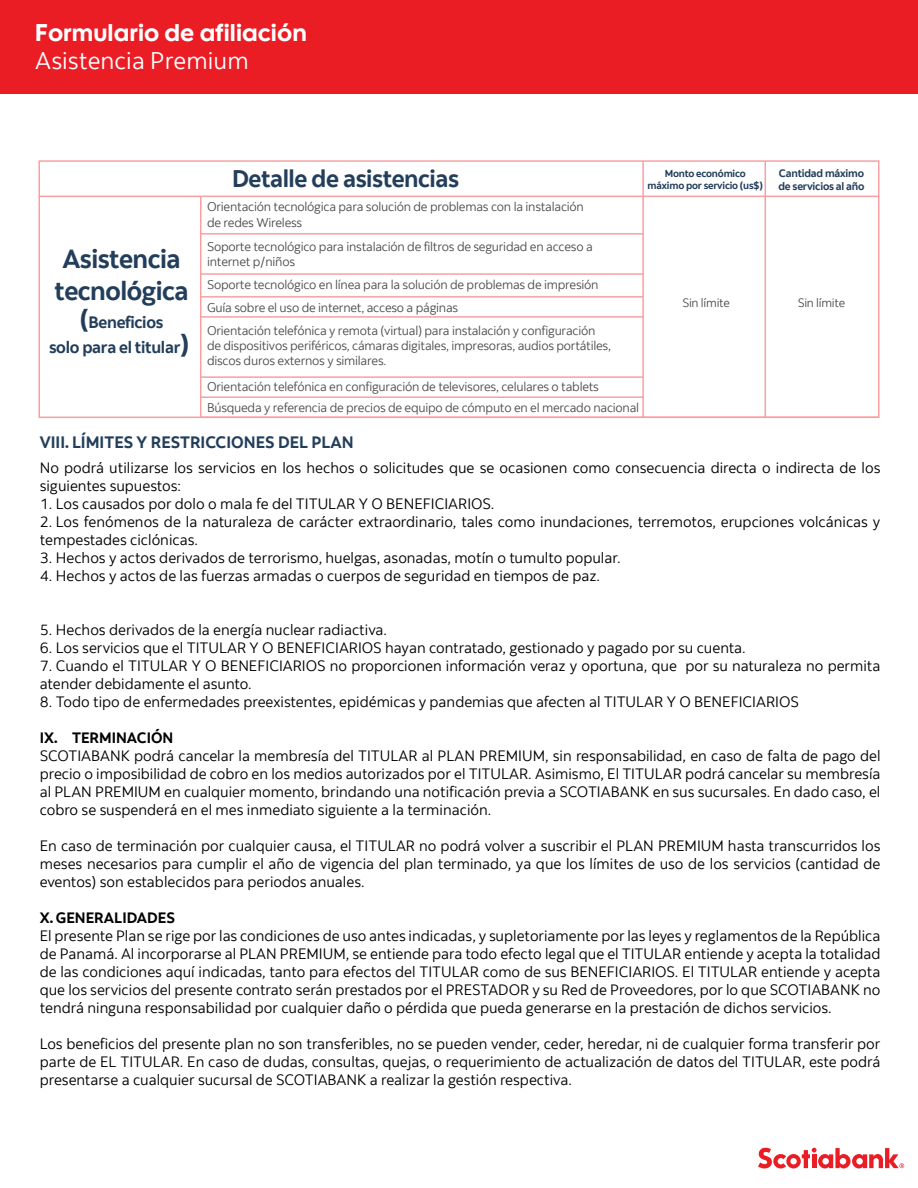
<style>
.page{position:relative;width:918px;height:1188px;background:#fff}
.page>*{position:absolute;margin:0;border:0;box-sizing:border-box;transform-origin:0 0}
.t1{font:700 26.1px/31.3px "Scotia";letter-spacing:-.02em;color:#233e5b;text-align:center}
.t2{font:24.15px "Scotia Headline";color:#fff}
.t3{font:24.15px "Scotia";letter-spacing:.005em;color:#fff}
.t4{font:700 24px "Scotia";letter-spacing:-.02em;color:#233e5b}
.t5{font:700 16.5px/25.3px "Scotia";letter-spacing:-.005em;color:#233e5b;text-align:center}
.t6{font:15px/18px "Scotia";color:#000;text-align:justify}
.t7{font:700 15px "Scotia";color:#000}
.t8{font:12.6px/15.1px "Scotia";letter-spacing:-.02em;color:#4d4e4e}
.t9{font:12.15px "Scotia";letter-spacing:-.02em;color:#4d4e4e}
.t10{font:700 10.8px "Scotia";letter-spacing:-.02em;color:#233e5b}
.t11{font:700 10.05px/12.1px "Scotia";letter-spacing:-.02em;color:#233e5b;text-align:center}
.s1{font-size:26.1px}
</style>
<div class="page">
<svg style="left:758px;top:1148px;width:146px;height:20px"></svg>
<div style="left:0;top:0;width:918px;height:93px;background:#ea1d25"></div>
<div style="left:39px;top:160px;width:840px;height:258px;border:2px solid #f7a0a3"></div>
<hr style="left:39px;top:196px;width:840px;height:1px;background:#f7a0a3">
<hr style="left:200px;top:196px;width:1px;height:221px;background:#f7a0a3">
<hr style="left:201px;top:233px;width:442px;height:2px;background:#f7a0a3">
<hr style="left:200px;top:273px;width:443px;height:2px;background:#f7a0a3">
<hr style="left:201px;top:296px;width:442px;height:2px;background:#f7a0a3">
<hr style="left:201px;top:316px;width:442px;height:2px;background:#f7a0a3">
<hr style="left:201px;top:376px;width:442px;height:2px;background:#f7a0a3">
<hr style="left:201px;top:396px;width:442px;height:2px;background:#f7a0a3">
<hr style="left:201px;top:417px;width:678px;height:1px;background:#f7a0a3">
<hr style="left:642px;top:161px;width:2px;height:256px;background:#f7a0a3">
<hr style="left:765px;top:161px;width:1px;height:256px;background:#f7a0a3">
<h2 class="t2" style="left:35px;top:18px;width:273px">Formulario de afiliación</h2>
<h2 class="t3" style="left:35px;top:47px;width:215px">Asistencia Premium</h2>
<h1 class="t1" style="left:55px;top:244px;width:136px">Asistencia tecnológica</h1>
<p class="t5" style="left:49px;top:310px;width:142px"><span class="s1">(</span>Beneficios<br>solo para el titular<span class="s1">)</span></p>
<p class="t11" style="left:648px;top:167px;width:117px">Monto económico máximo por servicio (us$)</p>
<p class="t10" style="left:779px;top:166px;width:87px">Cantidad máximo</p>
<h3 class="t4" style="left:232px;top:165px;width:229px">Detalle de asistencias</h3>
<p class="t10" style="left:779px;top:179px;width:88px">de servicios al año</p>
<p class="t8" style="left:207px;top:200px;width:378px">Orientación tecnológica para solución de problemas con la instalación de redes Wireless</p>
<p class="t8" style="left:207px;top:239px;width:387px">Soporte tecnológico para instalación de filtros de seguridad en acceso a internet p/niños</p>
<p class="t8" style="left:207px;top:274px;width:393px;line-height:22.8px">Soporte tecnológico en línea para la solución de problemas de impresión<br>Guía sobre el uso de internet, acceso a páginas</p>
<p class="t8" style="left:207px;top:323px;width:406px">Orientación telefónica y remota (virtual) para instalación y configuración de dispositivos periféricos, cámaras digitales, impresoras, audios portátiles, discos duros externos y similares.</p>
<p class="t8" style="left:207px;top:376px;width:434px;line-height:20.9px">Orientación telefónica en configuración de televisores, celulares o tablets<br>Búsqueda y referencia de precios de equipo de cómputo en el mercado nacional</p>
<p class="t9" style="left:682px;top:295px;width:49px">Sin límite</p>
<p class="t9" style="left:798px;top:295px;width:49px">Sin límite</p>
<p class="t5" style="left:40px;top:430px;width:315px">VIII. LÍMITES Y RESTRICCIONES DEL PLAN</p>
<p class="t6" style="left:40px;top:459px;width:842px">No podrá utilizarse los servicios en los hechos o solicitudes que se ocasionen como consecuencia directa o indirecta de los siguientes supuestos:</p>
<p class="t6" style="left:40px;top:495px;width:456px">1. Los causados por dolo o mala fe del TITULAR Y O BENEFICIARIOS.</p>
<p class="t6" style="left:40px;top:513px;width:842px">2. Los fenómenos de la naturaleza de carácter extraordinario, tales como inundaciones, terremotos, erupciones volcánicas y tempestades ciclónicas.</p>
<p class="t6" style="left:40px;top:549px;width:582px">3. Hechos y actos derivados de terrorismo, huelgas, asonadas, motín o tumulto popular.</p>
<p class="t6" style="left:40px;top:567px;width:562px">4. Hechos y actos de las fuerzas armadas o cuerpos de seguridad en tiempos de paz.</p>
<p class="t6" style="left:40px;top:621px;width:349px">5. Hechos derivados de la energía nuclear radiactiva.</p>
<p class="t6" style="left:40px;top:639px;width:707px">6. Los servicios que el TITULAR Y O BENEFICIARIOS hayan contratado, gestionado y pagado por su cuenta.</p>
<p class="t6" style="left:40px;top:657px;width:842px">7. Cuando el TITULAR Y O BENEFICIARIOS no proporcionen información veraz y oportuna, que por su naturaleza no permita atender debidamente el asunto.</p>
<p class="t6" style="left:40px;top:693px;width:761px">8. Todo tipo de enfermedades preexistentes, epidémicas y pandemias que afecten al TITULAR Y O BENEFICIARIOS</p>
<p class="t7" style="left:40px;top:729px;width:135px">IX. TERMINACIÓN</p>
<p class="t6" style="left:40px;top:747px;width:842px">SCOTIABANK podrá cancelar la membresía del TITULAR al PLAN PREMIUM, sin responsabilidad, en caso de falta de pago del precio o imposibilidad de cobro en los medios autorizados por el TITULAR. Asimismo, El TITULAR podrá cancelar su membresía al PLAN PREMIUM en cualquier momento, brindando una notificación previa a SCOTIABANK en sus sucursales. En dado caso, el cobro se suspenderá en el mes inmediato siguiente a la terminación.</p>
<p class="t6" style="left:40px;top:837px;width:842px">En caso de terminación por cualquier causa, el TITULAR no podrá volver a suscribir el PLAN PREMIUM hasta transcurridos los meses necesarios para cumplir el año de vigencia del plan terminado, ya que los límites de uso de los servicios (cantidad de eventos) son establecidos para periodos anuales.</p>
<p class="t7" style="left:40px;top:909px;width:137px">X. GENERALIDADES</p>
<p class="t6" style="left:40px;top:927px;width:842px">El presente Plan se rige por las condiciones de uso antes indicadas, y supletoriamente por las leyes y reglamentos de la República de Panamá. Al incorporarse al PLAN PREMIUM, se entiende para todo efecto legal que el TITULAR entiende y acepta la totalidad de las condiciones aquí indicadas, tanto para efectos del TITULAR como de sus BENEFICIARIOS. El TITULAR entiende y acepta que los servicios del presente contrato serán prestados por el PRESTADOR y su Red de Proveedores, por lo que SCOTIABANK no tendrá ninguna responsabilidad por cualquier daño o pérdida que pueda generarse en la prestación de dichos servicios.</p>
<p class="t6" style="left:40px;top:1035px;width:842px">Los beneficios del presente plan no son transferibles, no se pueden vender, ceder, heredar, ni de cualquier forma transferir por parte de EL TITULAR. En caso de dudas, consultas, quejas, o requerimiento de actualización de datos del TITULAR, este podrá presentarse a cualquier sucursal de SCOTIABANK a realizar la gestión respectiva.</p>
</div>
